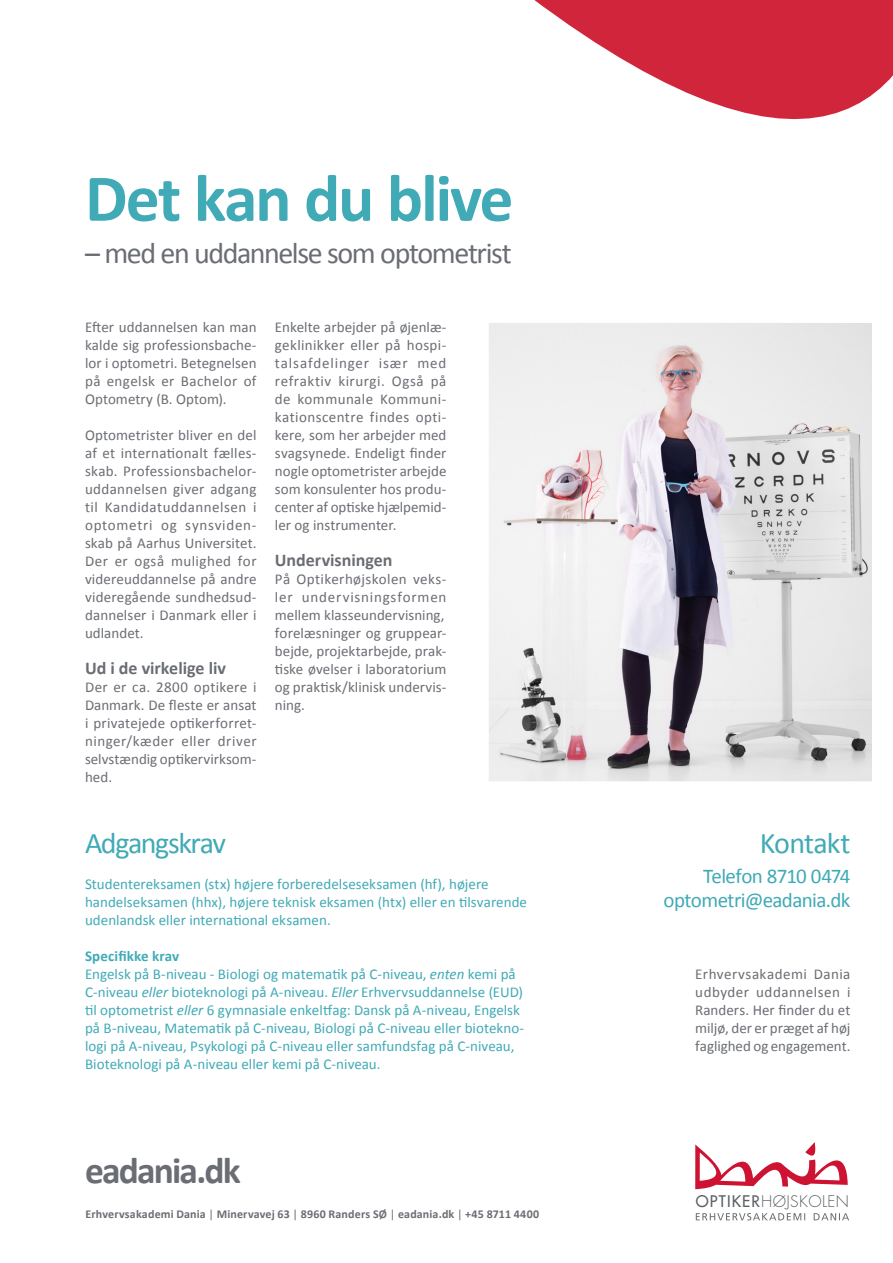
<style>
.page{position:relative;width:893px;height:1263px;background:#fff}
.page>*{position:absolute;margin:0;border:0;box-sizing:border-box;transform-origin:0 0}
.Overskrift{font:700 67.5px "Calibri";letter-spacing:-.03em;color:#40aab6}
.t1{font:700 37.5px "Calibri";letter-spacing:-.05em;color:#6a6d73}
.indledning{font:30px "Calibri";letter-spacing:-.045em;color:#6a6d73}
.Mellemrubrik{font:30px "Calibri";letter-spacing:-.045em;color:#40aab6}
.Røde_punkter{font:30px "Calibri";letter-spacing:-.03em;color:#40aab6}
.Røde_punkter-2{font:21px "Calibri";letter-spacing:-.03em;color:#40aab6}
.Brødtekst{font:700 18px "Calibri";color:#6a6d73}
.t2{font:300 15.6px "Futura";letter-spacing:.025em;color:#5b6064}
.Brødtekst-2{font:15px/18px "Calibri";letter-spacing:.005em;color:#6a6d73;text-align:justify}
.Brødtekst-3{font:15px/18px "Calibri";color:#40aab6}
.Mellemrubrik-2{font:15px/18px "Calibri";letter-spacing:.005em;color:#6a6d73}
.Brødtekst-4{font:700 15px "Calibri";letter-spacing:.005em;color:#40aab6}
.t3{font:700 12px "Calibri";letter-spacing:.015em;color:#6a6d73}
.s1{font-style:italic}
.s2{font-weight:400}
</style>
<div class="page">
<svg style="left:534px;top:0;width:359px;height:120px;fill:#d1253c"></svg>
<img style="left:490px;top:324px;width:381px;height:456px">
<svg style="left:695px;top:1142px;width:153px;height:48px"></svg>
<svg style="left:696px;top:1213px;width:153px;height:7px"></svg>
<p class="Overskrift" style="left:85px;top:151px;width:430px">Det kan du blive</p>
<p class="indledning" style="left:85px;top:232px;width:428px">– med en uddannelse som optometrist</p>
<p class="Mellemrubrik-2" style="left:85px;top:318px;width:173px">Efter uddannelsen kan man kalde sig professionsbache-</p>
<p class="Mellemrubrik-2" style="left:85px;top:354px;width:173px;text-align:justify">lor i optometri. Betegnelsen på engelsk er Bachelor of Optometry (B. Optom).</p>
<p class="Brødtekst-2" style="left:85px;top:426px;width:173px">Optometrister bliver en del af et internationalt fælles&shy;skab. Professionsbachelor&shy;uddannelsen giver adgang til Kandidatuddannelsen i optometri og synsviden&shy;skab på Aarhus Universitet.<br>Der er også mulighed for videreuddannelse på andre videregående sundhedsud&shy;dannelser i Danmark eller i udlandet.</p>
<p class="Brødtekst" style="left:85px;top:656px;width:142px">Ud i de virkelige liv</p>
<p class="Brødtekst-2" style="left:85px;top:678px;width:173px">Der er ca. 2800 optikere i Danmark. De fleste er ansat i privatejede optikerforret&shy;ninger/kæder eller driver selvstændig optikervirksom&shy;hed.</p>
<p class="Brødtekst-2" style="left:275px;top:318px;width:173px">Enkelte arbejder på øjenlæ&shy;geklinikker eller på hospi&shy;talsafdelinger især med refraktiv kirurgi. Også på de kommunale Kommuni&shy;kationscentre findes opti&shy;kere, som her arbejder med svagsynede. Endeligt finder nogle optometrister arbejde som konsulenter hos produ&shy;center af optiske hjælpemid&shy;ler og instrumenter.</p>
<p class="Brødtekst" style="left:275px;top:548px;width:119px">Undervisningen</p>
<p class="Brødtekst-2" style="left:275px;top:570px;width:173px">På Optikerhøjskolen veks&shy;ler undervisningsformen mellem klasseundervisning,</p>
<p class="Brødtekst-2" style="left:275px;top:624px;width:173px">forelæsninger og gruppear&shy;bejde, projektarbejde, prak&shy;tiske øvelser i laboratorium og praktisk/klinisk undervis&shy;ning.</p>
<p class="Mellemrubrik" style="left:85px;top:822px;width:143px">Adgangskrav</p>
<p class="Brødtekst-3" style="left:85px;top:874px;width:444px">Studentereksamen (stx) højere forberedelseseksamen (hf), højere handelseksamen (hhx), højere teknisk eksamen (htx) eller en tilsvarende udenlandsk eller international eksamen.</p>
<p class="Brødtekst-4" style="left:85px;top:945px;width:96px">Specifikke krav</p>
<p class="Brødtekst-3" style="left:85px;top:964px;width:441px">Engelsk på B-niveau - Biologi og matematik på C-niveau, <span class="s1">enten</span> kemi på C-niveau <span class="s1">eller</span> bioteknologi på A-niveau. <span class="s1">Eller</span> Erhvervsuddannelse (EUD) til optometrist <span class="s1">eller</span> 6 gymnasiale enkeltfag: Dansk på A-niveau, Engelsk på B-niveau, Matematik på C-niveau, Biologi på C-niveau eller biotekno&shy;logi på A-niveau, Psykologi på C-niveau eller samfundsfag på C-niveau, Bioteknologi på A-niveau eller kemi på C-niveau.</p>
<p class="t1" style="left:85px;top:1144px;width:157px">eadania.dk</p>
<p class="t3" style="left:86px;top:1206px;width:455px">Erhvervsakademi Dania <span class="s2">|</span> Minervavej 63 <span class="s2">|</span> 8960 Randers SØ <span class="s2">|</span> eadania.dk <span class="s2">|</span> +45 8711 4400</p>
<p class="Røde_punkter" style="left:760px;top:822px;width:92px">Kontakt</p>
<p class="Røde_punkter-2" style="left:703px;top:861px;width:149px">Telefon 8710 0474</p>
<p class="Røde_punkter-2" style="left:663px;top:885px;width:189px">optometri@eadania.dk</p>
<p class="Brødtekst-2" style="left:695px;top:964px;width:157px">Erhvervsakademi Dania udbyder uddannelsen i Randers. Her finder du et miljø, der er præget af høj faglighed og engagement.</p>
<p class="t2" style="left:696px;top:1191px;width:155px"><span class="s2">OPTIKER</span>HØJSKOLEN</p>
</div>
